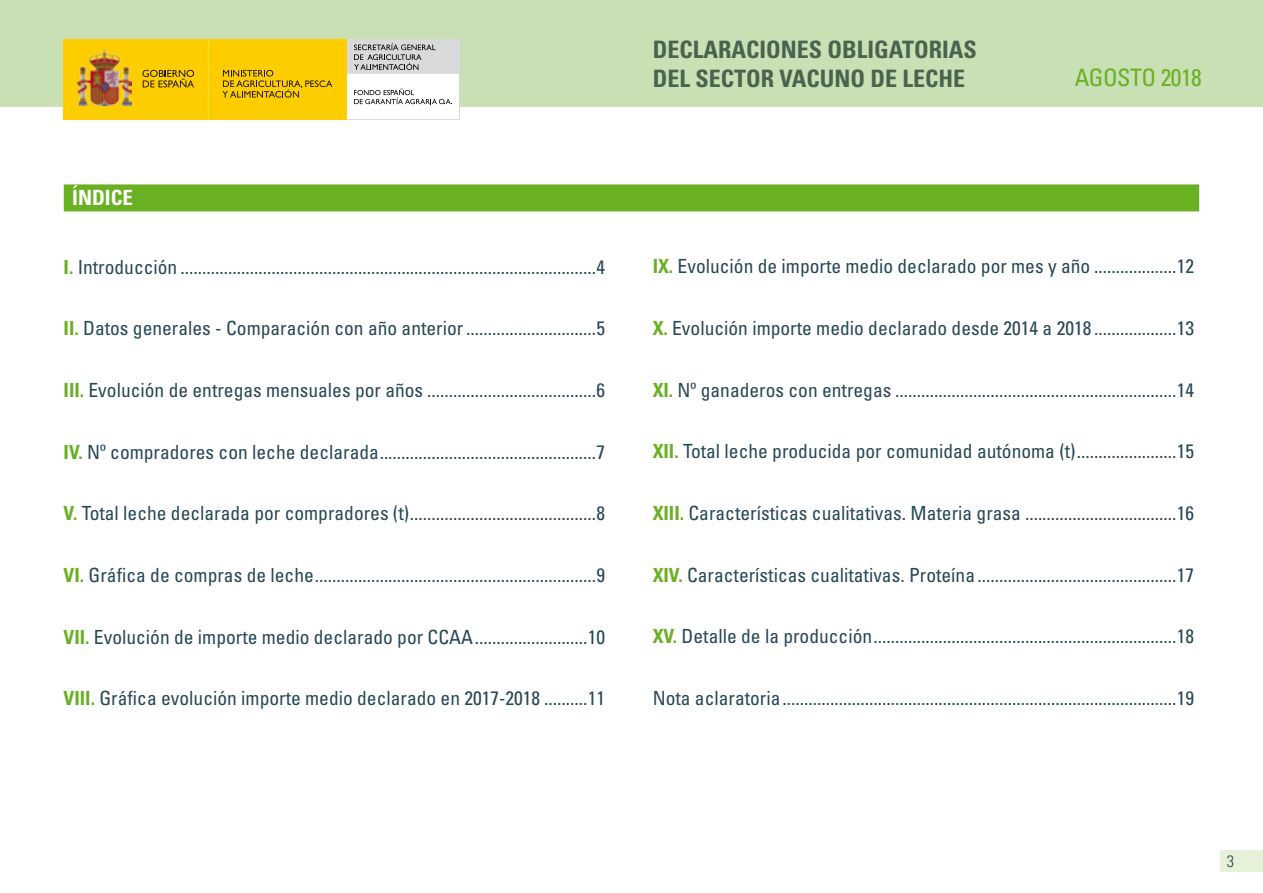
<style>
.page{position:relative;width:1263px;height:893px;background:#fff}
.page>*{position:absolute;margin:0;border:0;box-sizing:border-box;transform-origin:0 0}
.t1{font:700 condensed 24px/28.8px "Univers LT Std";color:#4b634e}
.t2{font:condensed 24px "Univers LT Std";letter-spacing:-.02em;color:#6ab023}
.t3{font:700 condensed 21px "Univers LT Std";color:#fff}
.t4{font:condensed 19.5px "Univers LT Std";color:#274856}
.t5{font:300 condensed 16.5px "Univers LT Std";color:#274856}
.s1{font-weight:700;color:#6ab023}
</style>
<div class="page">
<div style="left:0;top:0;width:1263px;height:106px;background:#c9e0b5"></div>
<div style="left:1220px;top:851px;width:43px;height:21px;background:#e7f0d8"></div>
<div style="left:347px;top:39px;width:112px;height:81px;background:#d9dadb"></div>
<div style="left:347px;top:75px;width:111px;height:44px;background:#fff"></div>
<svg style="left:354px;top:89px;width:98px;height:15px"></svg>
<svg style="left:354px;top:43px;width:82px;height:27px"></svg>
<div style="left:64px;top:39px;width:283px;height:81px;background:#fecd00"></div>
<hr style="left:208px;top:39px;width:1px;height:81px;background:#fadf23">
<img style="left:77px;top:50px;width:54px;height:56px">
<svg style="left:142px;top:70px;width:52px;height:17px"></svg>
<svg style="left:222px;top:70px;width:110px;height:28px"></svg>
<div style="left:64px;top:184px;width:1135px;height:27px;background:#6ab023"></div>
<p class="t1" style="left:653px;top:35px;width:325px">DECLARACIONES OBLIGATORIAS<br>DEL SECTOR VACUNO DE LECHE</p>
<p class="t2" style="left:1075px;top:62px;width:129px">AGOSTO 2018</p>
<p class="t3" style="left:72px;top:185px;width:62px">ÍNDICE</p>
<p class="t4" style="left:64px;top:254px;width:543px"><span class="s1">I.</span> Introducción ................................................................................................4</p>
<p class="t4" style="left:653px;top:254px;width:543px"><span class="s1">IX.</span> Evolución de importe medio declarado por mes y año ...................12</p>
<p class="t4" style="left:64px;top:316px;width:543px"><span class="s1">II.</span> Datos generales - Comparación con año anterior..............................5</p>
<p class="t4" style="left:653px;top:316px;width:543px"><span class="s1">X.</span> Evolución importe medio declarado desde 2014 a 2018 ...................13</p>
<p class="t4" style="left:64px;top:378px;width:543px"><span class="s1">III.</span> Evolución de entregas mensuales por años .......................................6</p>
<p class="t4" style="left:653px;top:377px;width:543px"><span class="s1">XI.</span> Nº ganaderos con entregas .................................................................14</p>
<p class="t4" style="left:64px;top:439px;width:543px"><span class="s1">IV.</span> Nº compradores con leche declarada..................................................7</p>
<p class="t4" style="left:653px;top:439px;width:543px"><span class="s1">XII.</span> Total leche producida por comunidad autónoma (t).......................15</p>
<p class="t4" style="left:64px;top:501px;width:543px"><span class="s1">V.</span> Total leche declarada por compradores (t)...........................................8</p>
<p class="t4" style="left:653px;top:501px;width:543px"><span class="s1">XIII.</span> Características cualitativas. Materia grasa ...................................16</p>
<p class="t4" style="left:64px;top:562px;width:543px"><span class="s1">VI.</span> Gráfica de compras de leche.................................................................9</p>
<p class="t4" style="left:653px;top:562px;width:543px"><span class="s1">XIV.</span> Características cualitativas. Proteína..............................................17</p>
<p class="t4" style="left:64px;top:624px;width:543px"><span class="s1">VII.</span> Evolución de importe medio declarado por CCAA..........................10</p>
<p class="t4" style="left:653px;top:624px;width:543px"><span class="s1">XV.</span> Detalle de la producción......................................................................18</p>
<p class="t4" style="left:64px;top:686px;width:543px"><span class="s1">VIII.</span> Gráfica evolución importe medio declarado en 2017-2018 ..........11</p>
<p class="t4" style="left:653px;top:686px;width:543px">Nota aclaratoria...........................................................................................19</p>
<p class="t5" style="left:1227px;top:851px;width:9px">3</p>
</div>
